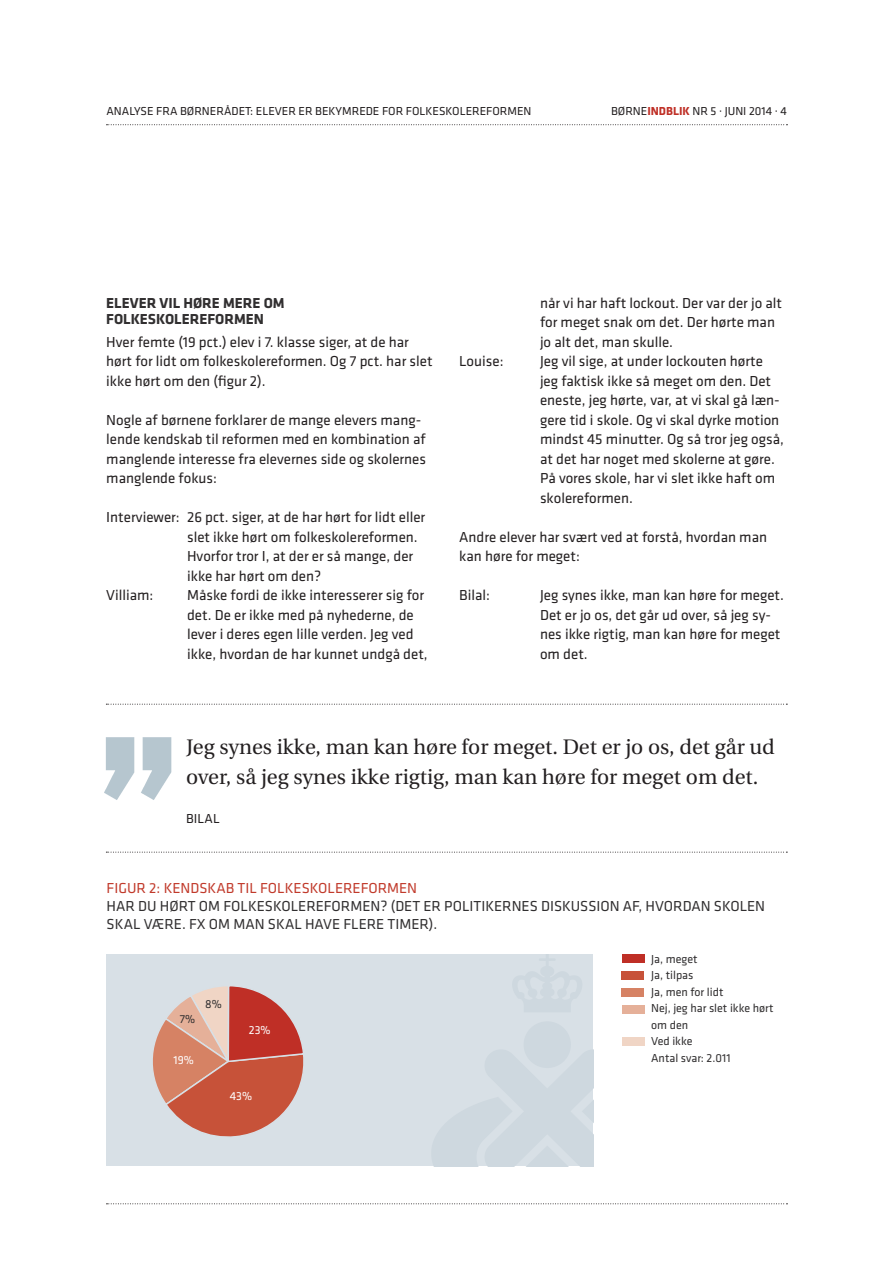
<style>
.page{position:relative;width:893px;height:1263px;background:#fff}
.page>*{position:absolute;margin:0;border:0;box-sizing:border-box;transform-origin:0 0}
.Citater{font:21px/30px "Utopia";color:#231f20}
.BR_Klavika_10_13_int{font:15px/19.5px "Klavika";color:#231f20}
.BR_Klavika_10_13{font:15px/19.5px "Klavika";color:#231f20}
.TABEL_RU{font:15px/18px "Klavika";color:#312f30}
.MR_Klavika_Bold_10_1{font:700 15px/16.5px "Klavika";color:#312f30}
.TABEL_RU-2{font:15px "Klavika";color:#c13a2b}
.Citatnavne{font:13.5px "Klavika";color:#231f20}
.t1{font:12px "Klavika";color:#231f20}
.TABEL_BR{font:12px/16.5px "Klavika";color:#312f30}
.TABEL_BR-2{font:12px "Klavika";color:#fff}
.s1{font-weight:700;color:#bf2f26}
</style>
<div class="page">
<svg style="left:106px;top:124px;width:681px;height:1px"></svg>
<svg style="left:106px;top:1203px;width:681px;height:1px"></svg>
<svg style="left:106px;top:852px;width:681px;height:1px"></svg>
<svg style="left:106px;top:704px;width:681px;height:1px"></svg>
<div style="left:622px;top:954px;width:23px;height:8px;background:#bf2f26"></div>
<div style="left:622px;top:1005px;width:23px;height:8px;background:#e5b099"></div>
<div style="left:622px;top:1037px;width:23px;height:8px;background:#f0d5c5"></div>
<div style="left:621px;top:971px;width:23px;height:9px;background:#c75239"></div>
<div style="left:621px;top:988px;width:23px;height:8px;background:#d68264"></div>
<div style="left:107px;top:954px;width:486px;height:212px;background:#d8e0e6"></div>
<img style="left:105px;top:737px;width:67px;height:63px">
<svg style="left:153px;top:986px;width:151px;height:151px"></svg>
<p class="t1" style="left:106px;top:105px;width:426px">ANALYSE FRA BØRNERÅDET: ELEVER ER BEKYMREDE FOR FOLKESKOLEREFORMEN</p>
<p class="t1" style="left:611px;top:105px;width:177px">BØRNE<span class="s1">INDBLIK</span> NR 5 · JUNI 2014 · 4</p>
<p class="MR_Klavika_Bold_10_1" style="left:106px;top:295px;width:180px">ELEVER VIL HØRE MERE OM<br>FOLKESKOLEREFORMEN</p>
<p class="BR_Klavika_10_13" style="left:106px;top:332px;width:328px">Hver femte (19 pct.) elev i 7. klasse siger, at de har hørt for lidt om folkeskolereformen. Og 7 pct. har slet ikke hørt om den (figur 2).</p>
<p class="BR_Klavika_10_13" style="left:106px;top:410px;width:321px">Nogle af børnene forklarer de mange elevers mang&shy;lende kendskab til reformen med en kombination af manglende interesse fra elevernes side og skolernes manglende fokus:</p>
<p class="BR_Klavika_10_13_int" style="left:187px;top:508px;width:240px;text-indent:-81px">Interviewer: 26 pct. siger, at de har hørt for lidt eller slet ikke hørt om folkeskolereformen.<br>Hvorfor tror I, at der er så mange, der ikke har hørt om den?</p>
<p class="BR_Klavika_10_13_int" style="left:106px;top:586px;width:49px">Villiam:</p>
<p class="BR_Klavika_10_13_int" style="left:187px;top:586px;width:242px">Måske fordi de ikke interesserer sig for det. De er ikke med på nyhederne, de lever i deres egen lille verden. Jeg ved ikke, hvordan de har kunnet undgå det,</p>
<p class="BR_Klavika_10_13_int" style="left:540px;top:293px;width:244px">når vi har haft lockout. Der var der jo alt for meget snak om det. Der hørte man jo alt det, man skulle.</p>
<p class="BR_Klavika_10_13_int" style="left:459px;top:352px;width:46px">Louise:</p>
<p class="BR_Klavika_10_13_int" style="left:540px;top:352px;width:245px">Jeg vil sige, at under lockouten hørte jeg faktisk ikke så meget om den. Det eneste, jeg hørte, var, at vi skal gå læn&shy;gere tid i skole. Og vi skal dyrke motion mindst 45 minutter. Og så tror jeg også, at det har noget med skolerne at gøre.<br>På vores skole, har vi slet ikke haft om skolereformen.</p>
<p class="BR_Klavika_10_13" style="left:459px;top:527px;width:309px">Andre elever har svært ved at forstå, hvordan man kan høre for meget:</p>
<p class="BR_Klavika_10_13_int" style="left:459px;top:586px;width:32px">Bilal:</p>
<p class="BR_Klavika_10_13_int" style="left:540px;top:586px;width:245px">Jeg synes ikke, man kan høre for meget.<br>Det er jo os, det går ud over, så jeg sy&shy;nes ikke rigtig, man kan høre for meget om det.</p>
<p class="Citater" style="left:186px;top:732px;width:590px">Jeg synes ikke, man kan høre for meget. Det er jo os, det går ud over, så jeg synes ikke rigtig, man kan høre for meget om det.</p>
<p class="Citatnavne" style="left:186px;top:811px;width:35px">BILAL</p>
<p class="TABEL_RU-2" style="left:107px;top:879px;width:312px">FIGUR 2: KENDSKAB TIL FOLKESKOLEREFORMEN</p>
<p class="TABEL_RU" style="left:107px;top:897px;width:660px">HAR DU HØRT OM FOLKESKOLEREFORMEN? (DET ER POLITIKERNES DISKUSSION AF, HVORDAN SKOLEN<br>SKAL VÆRE. FX OM MAN SKAL HAVE FLERE TIMER).</p>
<p class="TABEL_BR" style="left:651px;top:951px;width:48px">Ja, meget</p>
<p class="TABEL_BR" style="left:651px;top:967px;width:44px">Ja, tilpas</p>
<p class="TABEL_BR" style="left:651px;top:984px;width:74px">Ja, men for lidt</p>
<p class="TABEL_BR" style="left:651px;top:1000px;width:124px">Nej, jeg har slet ikke hørt om den</p>
<p class="TABEL_BR" style="left:651px;top:1033px;width:43px">Ved ikke</p>
<p class="TABEL_BR" style="left:651px;top:1050px;width:81px">Antal svar: 2.011</p>
<p class="TABEL_BR" style="left:205px;top:996px;width:18px">8%</p>
<p class="TABEL_BR" style="left:180px;top:1010px;width:17px">7%</p>
<p class="TABEL_BR-2" style="left:249px;top:1023px;width:23px">23%</p>
<p class="TABEL_BR-2" style="left:174px;top:1054px;width:22px">19%</p>
<p class="TABEL_BR-2" style="left:230px;top:1089px;width:24px">43%</p>
</div>
